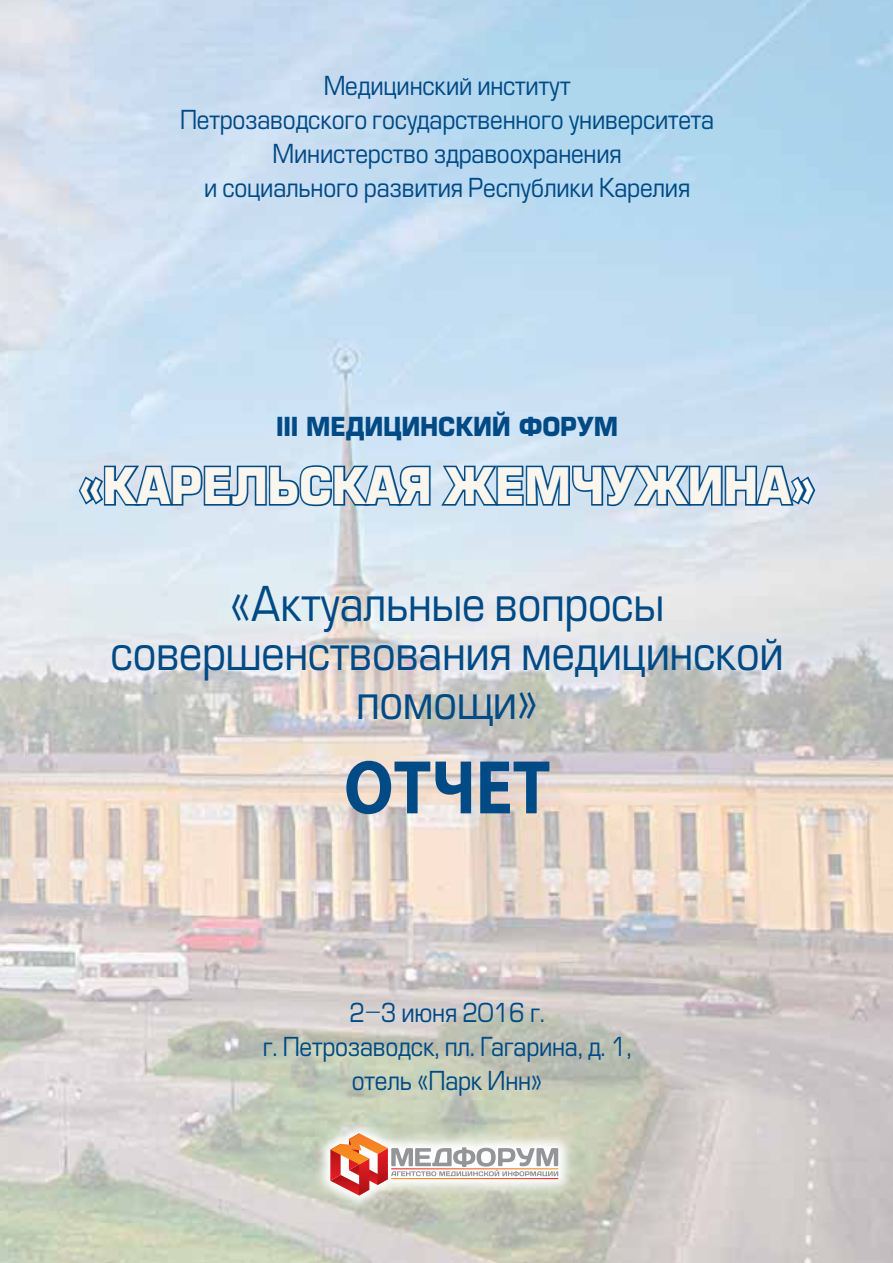
<style>
.page{position:relative;width:893px;height:1263px;background:#fff}
.page>*{position:absolute;margin:0;border:0;box-sizing:border-box;transform-origin:0 0}
.t1{font:700 76.8px "Myriad Pro";color:#004a85;scale:.9 1}
.t2{font:700 49.05px "Europe C";letter-spacing:-.01em;color:#faf6ed;scale:.9 1}
.t3{font:46.95px/49.1px "Europe";letter-spacing:-.01em;color:#004a85;text-align:center;scale:.9 1}
.t4{font:25.65px/34px "Europe";letter-spacing:-.01em;color:#004a85;text-align:center;scale:.9 1}
.t5{font:700 25.65px "Europe";letter-spacing:-.01em;color:#004a85;scale:.9 1}
.s1{color:#fff}
</style>
<div class="page">
<img style="left:0;top:0;width:893px;height:1263px">
<svg style="left:312px;top:1115px;width:262px;height:94px;background:#c9d0bc"></svg>
<svg style="left:329px;top:1133px;width:250px;height:86px"></svg>
<svg style="left:391px;top:1178px;width:167px;height:1px"></svg>
<svg style="left:77px;top:464px;width:355px;height:44px;background:#85a8c6"></svg>
<svg style="left:438px;top:463px;width:379px;height:45px;background:#84a9c7"></svg>
<p class="t4" style="left:180px;top:69px;width:595px">Медицинский институт<br>Петрозаводского государственного университета Министерство здравоохранения<br>и социального развития Республики Карелия</p>
<p class="t5" style="left:276px;top:411px;width:382px">III МЕДИЦИНСКИЙ ФОРУМ</p>
<p class="t2" style="left:79px;top:456px;width:821px">«КАРЕЛЬСКАЯ ЖЕМЧУЖИНА<span class="s1">»</span></p>
<p class="t3" style="left:110px;top:580px;width:750px">«Актуальные вопросы совершенствования медицинской помощи»</p>
<p class="t1" style="left:344px;top:737px;width:231px">ОТЧЕТ</p>
<p class="t4" style="left:263px;top:996px;width:411px">2–3 июня 2016 г.<br>г. Петрозаводск, пл. Гагарина, д. 1, отель «Парк Инн»</p>
</div>
